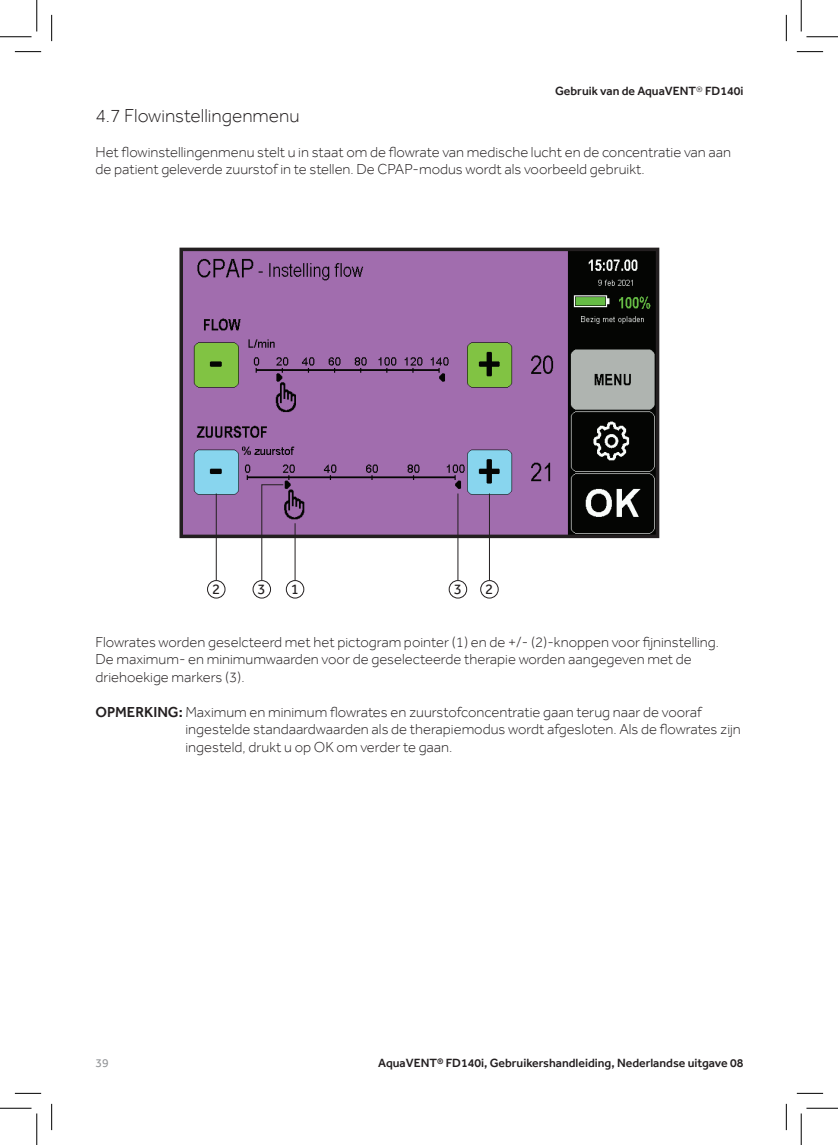
<style>
.page{position:relative;width:838px;height:1145px;background:#fff}
.page>*{position:absolute;margin:0;border:0;box-sizing:border-box;transform-origin:0 0}
.Paragraph_Style_2{font:300 19.25px "Effra";color:#231f20}
.Paragraph_Style_1{font:300 14.88px/17.5px "Effra";color:#231f20}
.t1{font:14.88px "Effra";color:#231f20}
.t2{font:500 12.25px "Effra";color:#231f20}
.t3{font:12.25px "Effra";color:#939598}
.s1{font-weight:300}
.s2{font-weight:500}
</style>
<div class="page">
<svg style="left:179px;top:247px;width:481px;height:293px"></svg>
<hr style="left:216px;top:494px;width:1px;height:86px;background:#231f20">
<div style="left:207px;top:580px;width:18px;height:19px;border:1px solid #231f20;border-radius:50%"></div>
<hr style="left:294px;top:523px;width:1px;height:57px;background:#231f20">
<div style="left:286px;top:580px;width:18px;height:19px;border:1px solid #231f20;border-radius:50%"></div>
<hr style="left:457px;top:494px;width:1px;height:86px;background:#231f20">
<div style="left:448px;top:580px;width:19px;height:19px;border:1px solid #231f20;border-radius:50%"></div>
<hr style="left:489px;top:494px;width:1px;height:86px;background:#231f20">
<div style="left:480px;top:580px;width:18px;height:19px;border:1px solid #231f20;border-radius:50%"></div>
<div style="left:252px;top:580px;width:19px;height:19px;border:1px solid #231f20;border-radius:50%"></div>
<svg style="left:261px;top:484px;width:23px;height:97px"></svg>
<svg style="left:15px;top:51px;width:26px;height:1px"></svg>
<svg style="left:796px;top:51px;width:27px;height:1px"></svg>
<svg style="left:15px;top:1093px;width:26px;height:1px"></svg>
<svg style="left:796px;top:1093px;width:27px;height:1px"></svg>
<svg style="left:51px;top:15px;width:1px;height:26px"></svg>
<svg style="left:51px;top:1104px;width:1px;height:26px"></svg>
<svg style="left:786px;top:15px;width:1px;height:26px"></svg>
<svg style="left:786px;top:1104px;width:1px;height:26px"></svg>
<hr style="left:0;top:36px;width:32px;height:1px;background:#000">
<hr style="left:806px;top:36px;width:31px;height:1px;background:#000">
<hr style="left:0;top:1108px;width:32px;height:1px;background:#000">
<hr style="left:806px;top:1108px;width:31px;height:1px;background:#000">
<hr style="left:36px;top:0;width:1px;height:31px;background:#000">
<hr style="left:36px;top:1113px;width:1px;height:32px;background:#000">
<hr style="left:800px;top:0;width:1px;height:31px;background:#000">
<hr style="left:800px;top:1113px;width:1px;height:32px;background:#000">
<p class="t2" style="left:555px;top:84px;width:190px">Gebruik van de AquaVENT<span class="s1">®</span> FD140i</p>
<p class="Paragraph_Style_2" style="left:95px;top:104px;width:206px">4.7 Flowinstellingenmenu</p>
<p class="Paragraph_Style_1" style="left:95px;top:143px;width:637px">Het flowinstellingenmenu stelt u in staat om de flowrate van medische lucht en de concentratie van aan de patient geleverde zuurstof in te stellen. De CPAP-modus wordt als voorbeeld gebruikt.</p>
<p class="t1" style="left:212px;top:580px;width:10px">2</p>
<p class="t1" style="left:257px;top:580px;width:10px">3</p>
<p class="t1" style="left:291px;top:580px;width:10px">1</p>
<p class="t1" style="left:453px;top:580px;width:10px">3</p>
<p class="t1" style="left:485px;top:580px;width:10px">2</p>
<p class="Paragraph_Style_1" style="left:95px;top:633px;width:625px">Flowrates worden geselcteerd met het pictogram pointer (1) en de +/- (2)-knoppen voor fijninstelling.<br>De maximum- en minimumwaarden voor de geselecteerde therapie worden aangegeven met de driehoekige markers (3).</p>
<p class="Paragraph_Style_1" style="left:185px;top:703px;width:557px;text-indent:-90px"><span class="s2">OPMERKING:</span> Maximum en minimum flowrates en zuurstofconcentratie gaan terug naar de vooraf ingestelde standaardwaarden als de therapiemodus wordt afgesloten. Als de flowrates zijn ingesteld, drukt u op OK om verder te gaan.</p>
<p class="t3" style="left:95px;top:1055px;width:15px">39</p>
<p class="t2" style="left:378px;top:1055px;width:366px">AquaVENT® FD140i, Gebruikershandleiding, Nederlandse uitgave 08</p>
</div>
